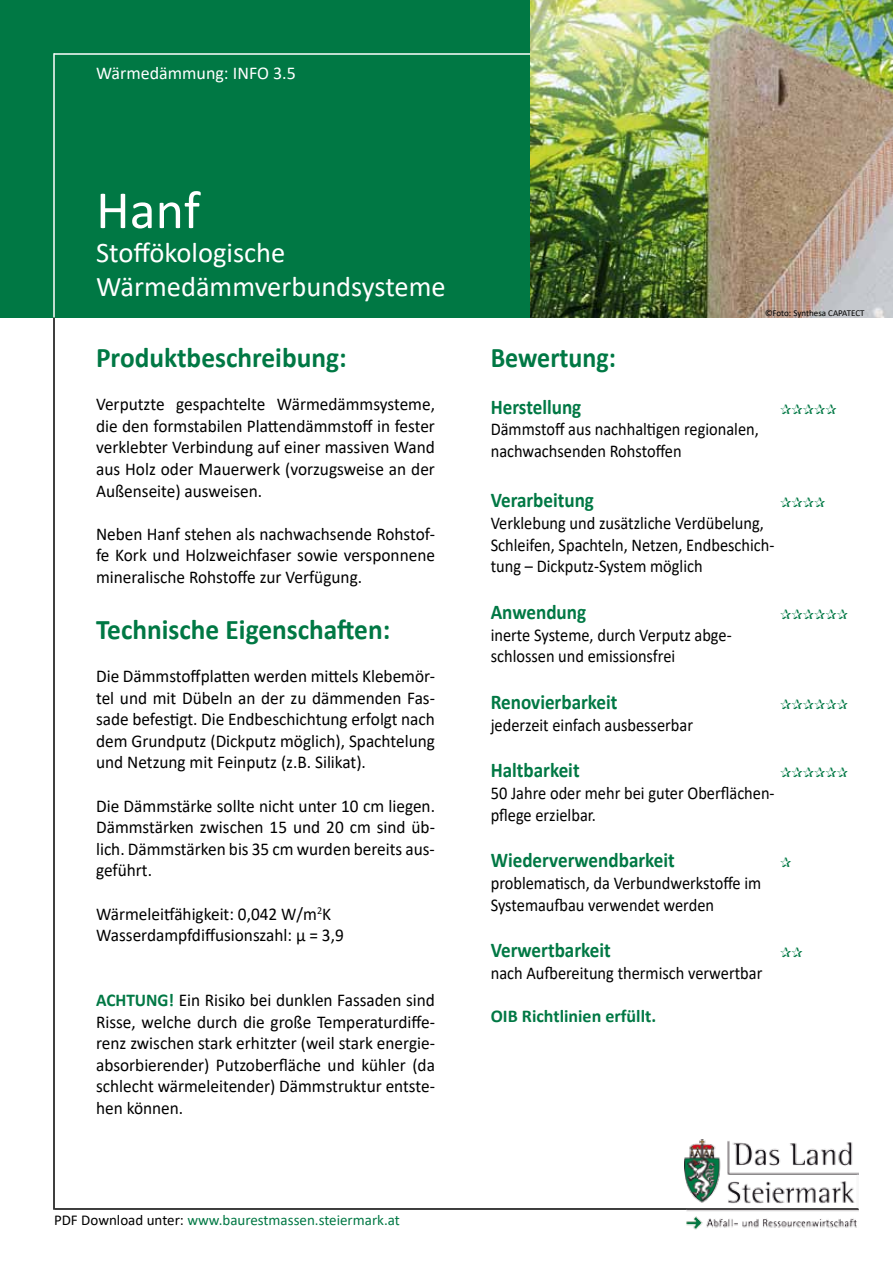
<style>
.page{position:relative;width:893px;height:1263px;background:#fff}
.page>*{position:absolute;margin:0;border:0;box-sizing:border-box;transform-origin:0 0}
.t1{font:54px "Calibri";color:#fff}
.t2{font:700 28.5px "Calibri";color:#007844;scale:.96 1}
.t3{font:28.5px/34.2px "Calibri";color:#fff}
.t4{font:700 28.5px "Calibri";color:#007844;scale:.91 1}
.t5{font:700 21px "Calibri";color:#007844;scale:.91 1}
.t6{font:18px/21.6px "Calibri";color:#000;text-align:justify;scale:.96 1}
.t7{font:18px/21.6px "Calibri";color:#000;scale:.91 1}
.t8{font:700 18px "Calibri";color:#007844}
.t9{font:18px "Calibri";color:#fff}
.t10{font:15px "Calibri";color:#007844}
.t11{font:13.5px "Zapf Dingbats";color:#007844;scale:.91 1}
.t12{font:9px "Calibri";color:#000}
.s1{font-weight:700;color:#007844}
.s2{color:#000}
</style>
<div class="page">
<div style="left:0;top:0;width:530px;height:317px;background:#007844"></div>
<hr style="left:54px;top:53px;width:577px;height:2px;background:#fff">
<hr style="left:53px;top:317px;width:2px;height:893px;background:#000">
<hr style="left:53px;top:53px;width:2px;height:264px;background:#fff">
<hr style="left:55px;top:1208px;width:803px;height:2px;background:#000">
<img style="left:684px;top:1139px;width:174px;height:91px">
<img style="left:530px;top:0;width:363px;height:317px">
<p class="t9" style="left:96px;top:60px;width:201px">Wärmedämmung: INFO 3.5</p>
<h1 class="t1" style="left:96px;top:173px;width:106px">Hanf</h1>
<h2 class="t3" style="left:96px;top:235px;width:351px">Stoffökologische<br>Wärmedämmverbundsysteme</h2>
<h2 class="t2" style="left:96px;top:337px;width:262px">Produktbeschreibung:</h2>
<p class="t6" style="left:96px;top:393px;width:355px">Verputzte gespachtelte Wärmedämmsysteme, die den formstabilen Plattendämmstoff in fester verklebter Verbindung auf einer massiven Wand aus Holz oder Mauerwerk (vorzugsweise an der Außenseite) ausweisen.</p>
<p class="t6" style="left:96px;top:522px;width:355px">Neben Hanf stehen als nachwachsende Rohstof&shy;fe Kork und Holzweichfaser sowie versponnene mineralische Rohstoffe zur Verfügung.</p>
<h2 class="t2" style="left:96px;top:609px;width:308px">Technische Eigenschaften:</h2>
<p class="t6" style="left:96px;top:665px;width:355px">Die Dämmstoffplatten werden mittels Klebemör&shy;tel und mit Dübeln an der zu dämmenden Fas&shy;sade befestigt. Die Endbeschichtung erfolgt nach dem Grundputz (Dickputz möglich), Spachtelung und Netzung mit Feinputz (z.B. Silikat).</p>
<p class="t6" style="left:96px;top:794px;width:355px">Die Dämmstärke sollte nicht unter 10 cm liegen.<br>Dämmstärken zwischen 15 und 20 cm sind üb&shy;lich. Dämmstärken bis 35 cm wurden bereits aus&shy;geführt.</p>
<p class="t6" style="left:96px;top:902px;width:259px">Wärmeleitfähigkeit: 0,042 W/m<sup>2</sup>K<br>Wasserdampfdiffusionszahl: µ = 3,9</p>
<p class="t6" style="left:96px;top:989px;width:355px"><span class="s1">ACHTUNG!</span> Ein Risiko bei dunklen Fassaden sind Risse, welche durch die große Temperaturdiffe&shy;renz zwischen stark erhitzter (weil stark energie&shy;absorbierender) Putzoberfläche und kühler (da schlecht wärmeleitender) Dämmstruktur entste&shy;hen können.</p>
<p class="t10" style="left:54px;top:1209px;width:347px"><span class="s2">PDF Download unter:</span> www.baurestmassen.steiermark.at</p>
<p class="t12" style="left:765px;top:306px;width:101px">©Foto: Synthesa CAPATECT</p>
<h2 class="t4" style="left:491px;top:337px;width:139px">Bewertung:</h2>
<p class="t5" style="left:491px;top:392px;width:101px">Herstellung</p>
<p class="t11" style="left:780px;top:403px;width:64px">✰✰✰✰✰</p>
<p class="t7" style="left:491px;top:418px;width:296px">Dämmstoff aus nachhaltigen regionalen, nachwachsenden Rohstoffen</p>
<p class="t5" style="left:491px;top:485px;width:115px">Verarbeitung</p>
<p class="t11" style="left:780px;top:496px;width:51px">✰✰✰✰</p>
<p class="t7" style="left:491px;top:512px;width:313px">Verklebung und zusätzliche Verdübelung,<br>Schleifen, Spachteln, Netzen, Endbeschich&shy;tung – Dickputz-System möglich</p>
<p class="t5" style="left:491px;top:597px;width:106px">Anwendung</p>
<p class="t11" style="left:780px;top:608px;width:76px">✰✰✰✰✰✰</p>
<p class="t7" style="left:491px;top:623px;width:266px">inerte Systeme, durch Verputz abge&shy;schlossen und emissionsfrei</p>
<p class="t5" style="left:491px;top:687px;width:141px">Renovierbarkeit</p>
<p class="t11" style="left:780px;top:698px;width:76px">✰✰✰✰✰✰</p>
<p class="t7" style="left:491px;top:713px;width:224px">jederzeit einfach ausbesserbar</p>
<p class="t5" style="left:491px;top:755px;width:99px">Haltbarkeit</p>
<p class="t11" style="left:780px;top:766px;width:76px">✰✰✰✰✰✰</p>
<p class="t7" style="left:491px;top:782px;width:313px">50 Jahre oder mehr bei guter Oberflächen&shy;pflege erzielbar.</p>
<p class="t5" style="left:491px;top:845px;width:204px">Wiederverwendbarkeit</p>
<p class="t7" style="left:491px;top:872px;width:299px">problematisch, da Verbundwerkstoffe im<br>Systemaufbau verwendet werden</p>
<p class="t5" style="left:491px;top:935px;width:133px">Verwertbarkeit</p>
<p class="t7" style="left:491px;top:962px;width:300px">nach Aufbereitung thermisch verwertbar</p>
<p class="t8" style="left:491px;top:1003px;width:167px">OIB Richtlinien erfüllt.</p>
</div>
